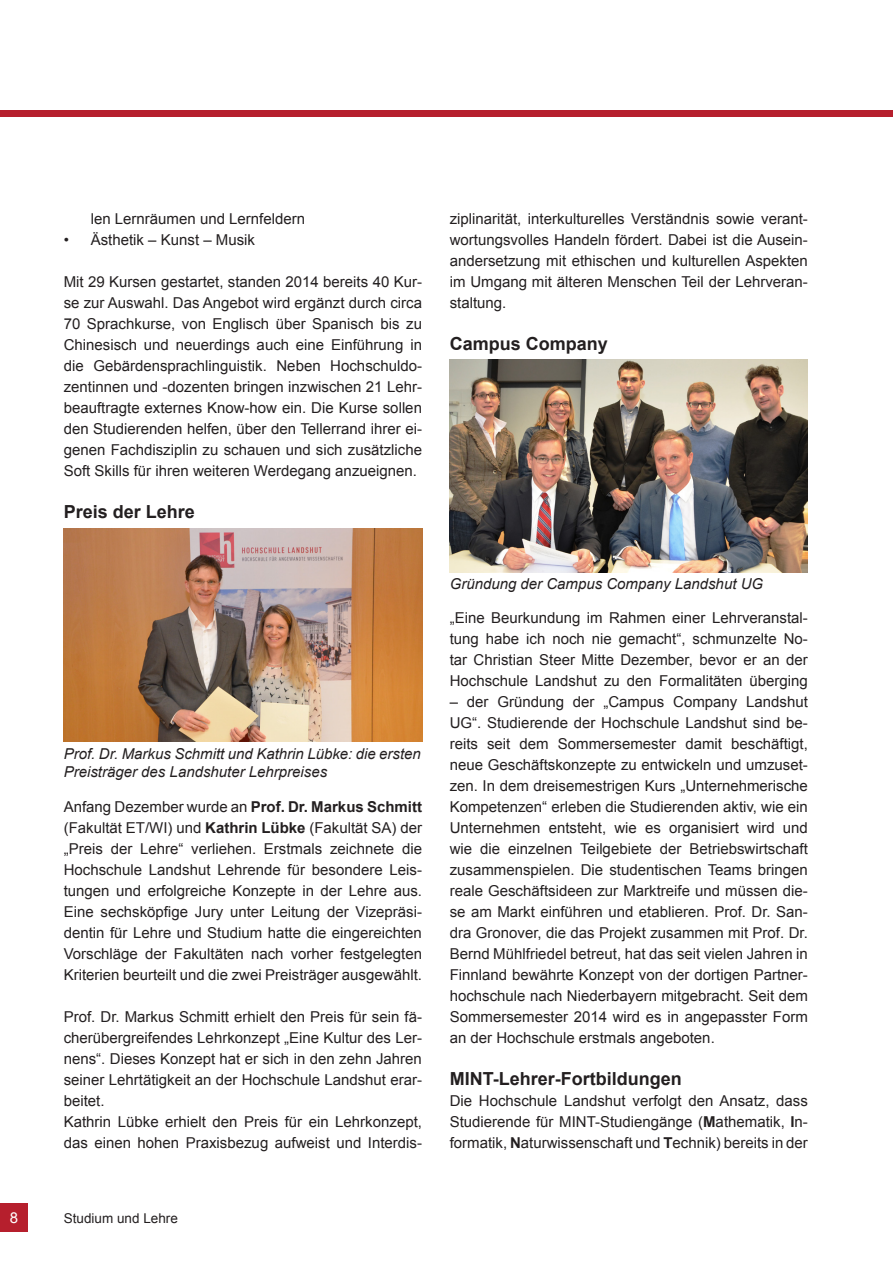
<style>
.page{position:relative;width:893px;height:1263px;background:#fff}
.page>*{position:absolute;margin:0;border:0;box-sizing:border-box;transform-origin:0 0}
.t1{font:700 18px "Arial";color:#231f20}
.t2{font:15px/21px "Arial";color:#231f20;text-align:justify}
.t3{font:italic 15px/18px "Arial";color:#231f20}
.t4{font:15px "Arial";color:#fff}
.t5{font:13.5px "Arial";color:#231f20}
.s1{font-weight:700}
</style>
<div class="page">
<div style="left:0;top:1204px;width:28px;height:28px;background:#b61f2d"></div>
<div style="left:0;top:111px;width:893px;height:6px;background:#b61f2d"></div>
<img style="left:64px;top:528px;width:358px;height:213px">
<img style="left:450px;top:359px;width:358px;height:213px">
<p class="t2" style="left:91px;top:208px;width:216px">len Lernräumen und Lernfeldern</p>
<p class="t2" style="left:64px;top:229px;width:193px">• Ästhetik – Kunst – Musik</p>
<p class="t2" style="left:64px;top:271px;width:360px">Mit 29 Kursen gestartet, standen 2014 bereits 40 Kur&shy;se zur Auswahl. Das Angebot wird ergänzt durch circa 70 Sprachkurse, von Englisch über Spanisch bis zu Chinesisch und neuerdings auch eine Einführung in die Gebärdensprachlinguistik. Neben Hochschuldo&shy;zentinnen und -dozenten bringen inzwischen 21 Lehr&shy;beauftragte externes Know-how ein. Die Kurse sollen den Studierenden helfen, über den Tellerrand ihrer ei&shy;genen Fachdisziplin zu schauen und sich zusätzliche Soft Skills für ihren weiteren Werdegang anzueignen.</p>
<p class="t1" style="left:64px;top:499px;width:133px">Preis der Lehre</p>
<p class="t3" style="left:64px;top:745px;width:359px">Prof. Dr. Markus Schmitt und Kathrin Lübke: die ersten<br>Preisträger des Landshuter Lehrpreises</p>
<p class="t2" style="left:64px;top:796px;width:360px">Anfang Dezember wurde an <span class="s1">Prof. Dr. Markus Schmitt </span>(Fakultät ET/WI) und <span class="s1">Kathrin Lübke</span> (Fakultät SA) der „Preis der Lehre“ verliehen. Erstmals zeichnete die Hochschule Landshut Lehrende für besondere Leis&shy;tungen und erfolgreiche Konzepte in der Lehre aus.<br>Eine sechsköpfige Jury unter Leitung der Vizepräsi&shy;dentin für Lehre und Studium hatte die eingereichten Vorschläge der Fakultäten nach vorher festgelegten Kriterien beurteilt und die zwei Preisträger ausgewählt.</p>
<p class="t2" style="left:64px;top:1006px;width:360px;text-align:left">Prof. Dr. Markus Schmitt erhielt den Preis für sein fä&shy;cherübergreifendes Lehrkonzept „Eine Kultur des Ler&shy;nens“. Dieses Konzept hat er sich in den zehn Jahren seiner Lehrtätigkeit an der Hochschule Landshut erar&shy;beitet.<br>Kathrin Lübke erhielt den Preis für ein Lehrkonzept, das einen hohen Praxisbezug aufweist und Interdis-</p>
<p class="t4" style="left:10px;top:1208px;width:10px">8</p>
<p class="t5" style="left:64px;top:1209px;width:116px">Studium und Lehre</p>
<p class="t2" style="left:450px;top:208px;width:360px">ziplinarität, interkulturelles Verständnis sowie verant&shy;wortungsvolles Handeln fördert. Dabei ist die Ausein&shy;andersetzung mit ethischen und kulturellen Aspekten im Umgang mit älteren Menschen Teil der Lehrveran&shy;staltung.</p>
<p class="t1" style="left:450px;top:331px;width:160px">Campus Company</p>
<p class="t3" style="left:450px;top:575px;width:315px">Gründung der Campus Company Landshut UG</p>
<p class="t2" style="left:450px;top:607px;width:360px">„Eine Beurkundung im Rahmen einer Lehrveranstal&shy;tung habe ich noch nie gemacht“, schmunzelte No&shy;tar Christian Steer Mitte Dezember, bevor er an der Hochschule Landshut zu den Formalitäten überging</p>
<p class="t2" style="left:450px;top:691px;width:360px">– der Gründung der „Campus Company Landshut UG“. Studierende der Hochschule Landshut sind be&shy;reits seit dem Sommersemester damit beschäftigt, neue Geschäftskonzepte zu entwickeln und umzuset&shy;zen. In dem dreisemestrigen Kurs „Unternehmerische Kompetenzen“ erleben die Studierenden aktiv, wie ein Unternehmen entsteht, wie es organisiert wird und wie die einzelnen Teilgebiete der Betriebswirtschaft zusammenspielen. Die studentischen Teams bringen reale Geschäftsideen zur Marktreife und müssen die&shy;se am Markt einführen und etablieren. Prof. Dr. San&shy;dra Gronover, die das Projekt zusammen mit Prof. Dr.<br>Bernd Mühlfriedel betreut, hat das seit vielen Jahren in Finnland bewährte Konzept von der dortigen Partner&shy;hochschule nach Niederbayern mitgebracht. Seit dem Sommersemester 2014 wird es in angepasster Form an der Hochschule erstmals angeboten.</p>
<p class="t1" style="left:450px;top:1066px;width:234px">MINT-Lehrer-Fortbildungen</p>
<p class="t2" style="left:450px;top:1090px;width:360px">Die Hochschule Landshut verfolgt den Ansatz, dass Studierende für MINT-Studiengänge (<span class="s1">M</span>athematik, <span class="s1">I</span>n&shy;formatik, <span class="s1">N</span>aturwissenschaft und <span class="s1">T</span>echnik) bereits in der</p>
</div>
